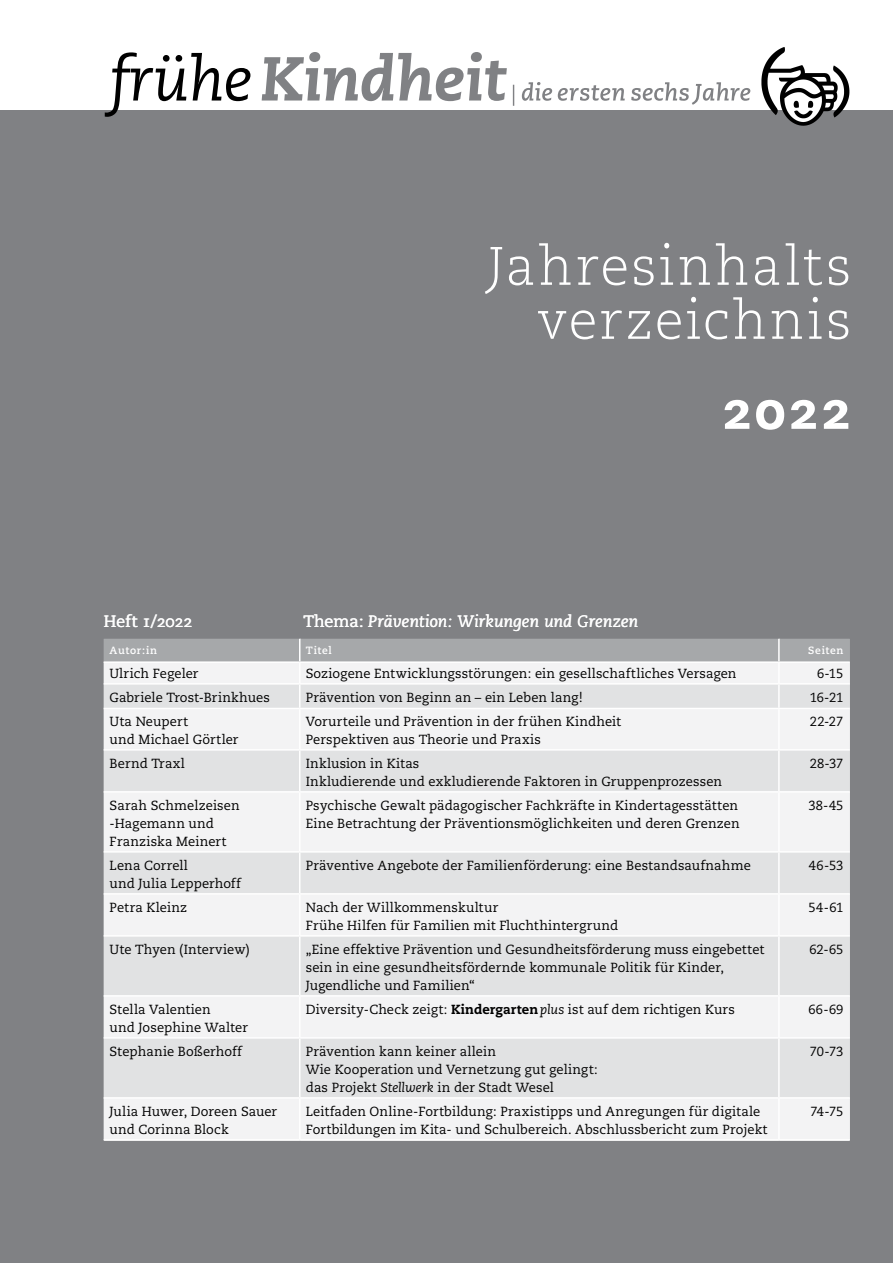
<style>
.page{position:relative;width:893px;height:1263px;background:#fff}
.page>*{position:absolute;margin:0;border:0;box-sizing:border-box;transform-origin:0 0}
.t1{font:300 54px/54px "Caecilia";letter-spacing:.05em;color:#fff;text-align:right}
.t2{font:54px "Caecilia Heavy Os F";color:#fff}
.t3{font:italic 16.5px "Caecilia";letter-spacing:.005em;color:#fff}
.t4{font:16.5px "Caecilia Roman Os F";letter-spacing:-.01em;color:#fff}
.t5{font:13.2px/18px "Caecilia";letter-spacing:.01em;color:#000}
.t6{font:700 10.5px "Caecilia";letter-spacing:.07em;color:#fff}
.s1{font-style:normal}
.s2{font-family:"Caecilia CE";font-weight:800}
.s3{font-family:"Caecilia CE";font-style:italic}
</style>
<div class="page">
<div style="left:0;top:111px;width:893px;height:1152px;background:#808184"></div>
<img style="left:761px;top:47px;width:88px;height:78px">
<svg style="left:105px;top:52px;width:145px;height:65px"></svg>
<svg style="left:262px;top:52px;width:488px;height:54px"></svg>
<hr style="left:779px;top:708px;width:71px;height:1px;background:#fff">
<hr style="left:779px;top:749px;width:71px;height:2px;background:#fff">
<hr style="left:779px;top:791px;width:71px;height:2px;background:#fff">
<hr style="left:779px;top:851px;width:71px;height:2px;background:#fff">
<hr style="left:779px;top:893px;width:71px;height:2px;background:#fff">
<hr style="left:779px;top:935px;width:71px;height:2px;background:#fff">
<hr style="left:779px;top:995px;width:71px;height:2px;background:#fff">
<hr style="left:779px;top:1037px;width:71px;height:2px;background:#fff">
<hr style="left:779px;top:1097px;width:71px;height:2px;background:#fff">
<hr style="left:779px;top:1139px;width:71px;height:2px;background:#fff">
<div style="left:104px;top:1099px;width:745px;height:40px;background:#f3f3f4"></div>
<svg style="left:104px;top:709px;width:745px;height:388px;background:#e9eaeb"></svg>
<hr style="left:104px;top:708px;width:196px;height:1px;background:#fff">
<hr style="left:300px;top:708px;width:479px;height:1px;background:#fff">
<hr style="left:104px;top:749px;width:196px;height:2px;background:#fff">
<hr style="left:300px;top:749px;width:479px;height:2px;background:#fff">
<hr style="left:779px;top:749px;width:70px;height:2px;background:#fff">
<hr style="left:104px;top:791px;width:196px;height:2px;background:#fff">
<hr style="left:300px;top:791px;width:479px;height:2px;background:#fff">
<hr style="left:779px;top:791px;width:70px;height:2px;background:#fff">
<hr style="left:104px;top:851px;width:196px;height:2px;background:#fff">
<hr style="left:300px;top:851px;width:479px;height:2px;background:#fff">
<hr style="left:779px;top:851px;width:70px;height:2px;background:#fff">
<hr style="left:104px;top:893px;width:196px;height:2px;background:#fff">
<hr style="left:300px;top:893px;width:479px;height:2px;background:#fff">
<hr style="left:779px;top:893px;width:70px;height:2px;background:#fff">
<hr style="left:104px;top:935px;width:196px;height:2px;background:#fff">
<hr style="left:300px;top:935px;width:479px;height:2px;background:#fff">
<hr style="left:779px;top:935px;width:70px;height:2px;background:#fff">
<hr style="left:104px;top:995px;width:196px;height:2px;background:#fff">
<hr style="left:300px;top:995px;width:479px;height:2px;background:#fff">
<hr style="left:779px;top:995px;width:70px;height:2px;background:#fff">
<hr style="left:104px;top:1037px;width:196px;height:2px;background:#fff">
<hr style="left:300px;top:1037px;width:479px;height:2px;background:#fff">
<hr style="left:779px;top:1037px;width:70px;height:2px;background:#fff">
<hr style="left:104px;top:1097px;width:196px;height:2px;background:#fff">
<hr style="left:300px;top:1097px;width:479px;height:2px;background:#fff">
<hr style="left:104px;top:1139px;width:196px;height:2px;background:#fff">
<hr style="left:300px;top:1139px;width:479px;height:2px;background:#fff">
<hr style="left:299px;top:709px;width:1px;height:40px;background:#fff">
<hr style="left:778px;top:709px;width:2px;height:40px;background:#fff">
<hr style="left:299px;top:751px;width:1px;height:40px;background:#fff">
<hr style="left:778px;top:751px;width:2px;height:40px;background:#fff">
<hr style="left:299px;top:793px;width:1px;height:58px;background:#fff">
<hr style="left:778px;top:793px;width:2px;height:58px;background:#fff">
<hr style="left:299px;top:853px;width:1px;height:40px;background:#fff">
<hr style="left:778px;top:853px;width:2px;height:40px;background:#fff">
<hr style="left:299px;top:895px;width:1px;height:40px;background:#fff">
<hr style="left:778px;top:895px;width:2px;height:40px;background:#fff">
<hr style="left:299px;top:937px;width:1px;height:58px;background:#fff">
<hr style="left:778px;top:937px;width:2px;height:58px;background:#fff">
<hr style="left:299px;top:997px;width:1px;height:40px;background:#fff">
<hr style="left:778px;top:997px;width:2px;height:40px;background:#fff">
<hr style="left:299px;top:1039px;width:1px;height:58px;background:#fff">
<hr style="left:778px;top:1039px;width:2px;height:58px;background:#fff">
<hr style="left:299px;top:1099px;width:1px;height:40px;background:#fff">
<hr style="left:778px;top:1099px;width:2px;height:40px;background:#fff">
<svg style="left:104px;top:639px;width:746px;height:69px;background:#d4d5d6"></svg>
<hr style="left:778px;top:639px;width:2px;height:22px;background:#fff">
<h1 class="t1" style="left:488px;top:240px;width:365px">Jahresinhalts verzeichnis</h1>
<h1 class="t2" style="left:721px;top:376px;width:132px">2022</h1>
<p class="t4" style="left:104px;top:611px;width:90px">Heft 1/2022</p>
<p class="t3" style="left:303px;top:612px;width:336px"><span class="s1">Thema:</span> Prävention: Wirkungen und Grenzen</p>
<p class="t6" style="left:110px;top:644px;width:49px">Autor:in</p>
<p class="t6" style="left:306px;top:644px;width:28px">Titel</p>
<p class="t6" style="left:808px;top:644px;width:37px">Seiten</p>
<p class="t5" style="left:110px;top:664px;width:90px">Ulrich Fegeler</p>
<p class="t5" style="left:306px;top:664px;width:432px">Soziogene Entwicklungsstörungen: ein gesellschaftliches Versagen</p>
<p class="t5" style="left:817px;top:664px;width:28px">6-15</p>
<p class="t5" style="left:110px;top:688px;width:162px">Gabriele Trost-Brinkhues</p>
<p class="t5" style="left:306px;top:688px;width:279px">Prävention von Beginn an – ein Leben lang!</p>
<p class="t5" style="left:810px;top:688px;width:35px">16-21</p>
<p class="t5" style="left:110px;top:712px;width:130px">Uta Neupert<br>und Michael Görtler</p>
<p class="t5" style="left:306px;top:712px;width:317px">Vorurteile und Prävention in der frühen Kindheit<br>Perspektiven aus Theorie und Praxis</p>
<p class="t5" style="left:810px;top:712px;width:35px">22-27</p>
<p class="t5" style="left:110px;top:754px;width:77px">Bernd Traxl</p>
<p class="t5" style="left:306px;top:754px;width:418px">Inklusion in Kitas<br>Inkludierende und exkludierende Faktoren in Gruppenprozessen</p>
<p class="t5" style="left:810px;top:754px;width:35px">28-37</p>
<p class="t5" style="left:110px;top:796px;width:132px">Sarah Schmelzeisen -Hagemann und<br>Franziska Meinert</p>
<p class="t5" style="left:306px;top:796px;width:435px">Psychische Gewalt pädagogischer Fachkräfte in Kindertagesstätten<br>Eine Betrachtung der Präventionsmöglichkeiten und deren Grenzen</p>
<p class="t5" style="left:808px;top:796px;width:36px">38-45</p>
<p class="t5" style="left:110px;top:856px;width:133px">Lena Correll<br>und Julia Lepperhoff</p>
<p class="t5" style="left:306px;top:856px;width:447px">Präventive Angebote der Familienförderung: eine Bestandsaufnahme</p>
<p class="t5" style="left:809px;top:856px;width:36px">46-53</p>
<p class="t5" style="left:110px;top:898px;width:79px">Petra Kleinz</p>
<p class="t5" style="left:306px;top:898px;width:314px">Nach der Willkommenskultur<br>Frühe Hilfen für Familien mit Fluchthintergrund</p>
<p class="t5" style="left:808px;top:898px;width:36px">54-61</p>
<p class="t5" style="left:110px;top:940px;width:142px">Ute Thyen (Interview)</p>
<p class="t5" style="left:306px;top:940px;width:460px">„Eine effektive Prävention und Gesundheitsförderung muss eingebettet sein in eine gesundheitsfördernde kommunale Politik für Kinder,<br>Jugendliche und Familien“</p>
<p class="t5" style="left:809px;top:940px;width:35px">62-65</p>
<p class="t5" style="left:110px;top:1000px;width:140px">Stella Valentien<br>und Josephine Walter</p>
<p class="t5" style="left:306px;top:1000px;width:431px">Diversity-Check zeigt: <span class="s2">Kindergarten</span><span class="s3">plus</span> ist auf dem richtigen Kurs</p>
<p class="t5" style="left:808px;top:1000px;width:36px">66-69</p>
<p class="t5" style="left:110px;top:1042px;width:134px">Stephanie Boßerhoff</p>
<p class="t5" style="left:306px;top:1042px;width:293px">Prävention kann keiner allein<br>Wie Kooperation und Vernetzung gut gelingt: das Projekt <span class="s3">Stellwerk</span> in der Stadt Wesel</p>
<p class="t5" style="left:810px;top:1042px;width:35px">70-73</p>
<p class="t5" style="left:110px;top:1102px;width:169px">Julia Huwer, Doreen Sauer und Corinna Block</p>
<p class="t5" style="left:306px;top:1102px;width:463px">Leitfaden Online-Fortbildung: Praxistipps und Anregungen für digitale<br>Fortbildungen im Kita- und Schulbereich. Abschlussbericht zum Projekt</p>
<p class="t5" style="left:810px;top:1102px;width:34px">74-75</p>
</div>
